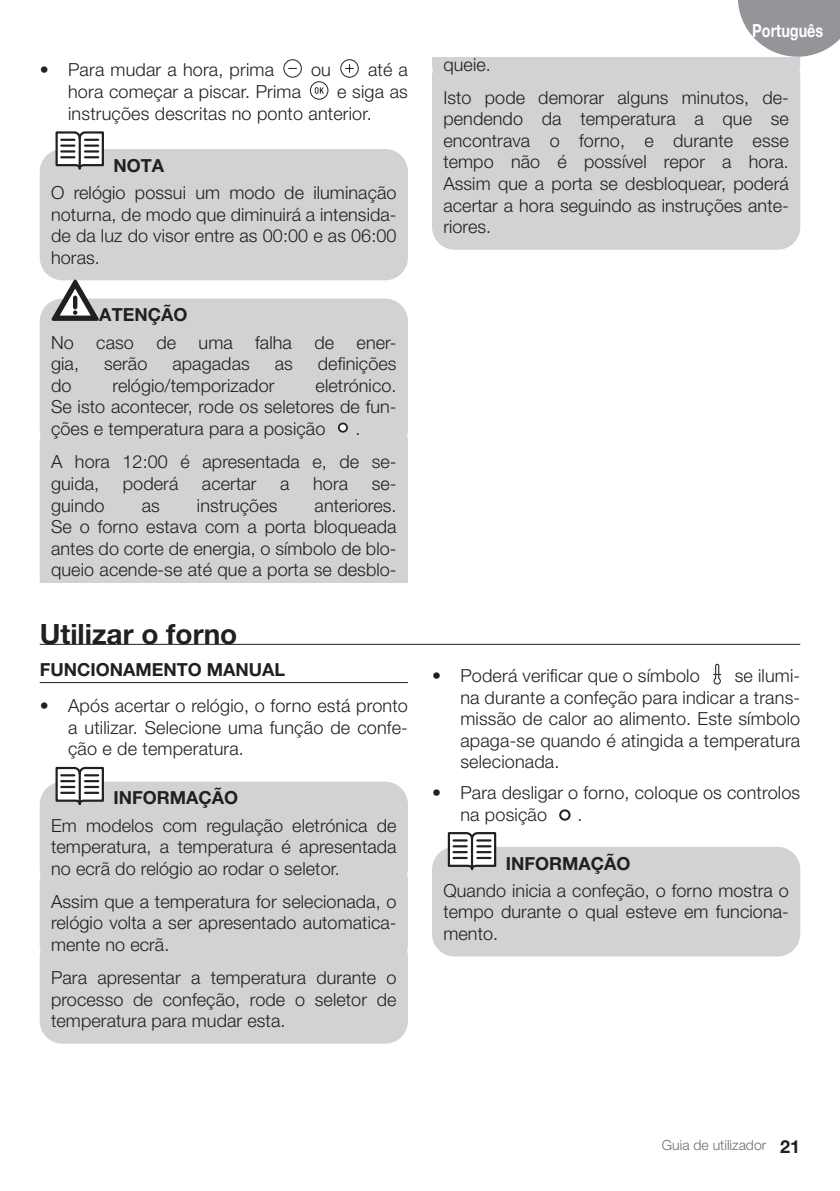
<style>
.page{position:relative;width:840px;height:1191px;background:#fff}
.page>*{position:absolute;margin:0;border:0;box-sizing:border-box;transform-origin:0 0}
.t1{font:700 28px "Helvetica Neue LT Pro";color:#231f20}
.t2{font:300 18px/21.6px "Helvetica Neue LT Pro";letter-spacing:.005em;color:#231f20;text-align:justify}
.t3{font:700 18px "Helvetica Neue LT Pro";color:#231f20}
.t4{font:700 18px "Helvetica Neue";color:#fff;scale:.8 1}
.t5{font:300 14px "Helvetica Neue LT Pro";color:#6c6d70}
.s1{font-weight:700;font-size:18px;color:#231f20}
</style>
<div class="page">
<div style="left:40px;top:149px;width:368px;height:131px;background:#d1d2d4;border-radius:23px"></div>
<div style="left:40px;top:298px;width:368px;height:154px;background:#d1d2d4;border-radius:23px"></div>
<div style="left:40px;top:424px;width:368px;height:159px;background:#d1d2d4"></div>
<div style="left:283px;top:59px;width:18px;height:19px;border:1px solid #231f20;border-radius:50%"></div>
<svg style="left:340px;top:60px;width:18px;height:17px"></svg>
<div style="left:340px;top:59px;width:18px;height:19px;border:1px solid #231f20;border-radius:50%"></div>
<svg style="left:345px;top:64px;width:8px;height:8px"></svg>
<svg style="left:310px;top:82px;width:18px;height:17px"></svg>
<div style="left:310px;top:81px;width:18px;height:19px;border:1px solid #231f20;border-radius:50%"></div>
<svg style="left:314px;top:87px;width:9px;height:7px"></svg>
<svg style="left:54px;top:131px;width:50px;height:39px"></svg>
<hr style="left:79px;top:138px;width:2px;height:30px;background:#231f20">
<svg style="left:51px;top:279px;width:48px;height:42px"></svg>
<div style="left:338px;top:422px;width:10px;height:10px;background:#fff;border:2px solid #231f20;border-radius:50%"></div>
<svg style="left:432px;top:0;width:407px;height:87px"></svg>
<div style="left:432px;top:58px;width:367px;height:192px;background:#d1d2d4"></div>
<hr style="left:40px;top:644px;width:759px;height:1px;background:#231f20">
<hr style="left:40px;top:682px;width:368px;height:1px;background:#231f20">
<div style="left:40px;top:781px;width:368px;height:110px;background:#d1d2d4;border-radius:23px"></div>
<div style="left:40px;top:858px;width:368px;height:109px;background:#d1d2d4;border-radius:23px"></div>
<div style="left:40px;top:934px;width:368px;height:109px;background:#d1d2d4;border-radius:23px"></div>
<svg style="left:55px;top:766px;width:50px;height:39px"></svg>
<hr style="left:79px;top:773px;width:2px;height:31px;background:#231f20">
<div style="left:432px;top:847px;width:367px;height:109px;background:#d1d2d4;border-radius:23px"></div>
<svg style="left:713px;top:663px;width:8px;height:22px"></svg>
<div style="left:559px;top:809px;width:11px;height:11px;background:#fff;border:2px solid #231f20;border-radius:50%"></div>
<svg style="left:446px;top:832px;width:51px;height:39px"></svg>
<hr style="left:470px;top:838px;width:3px;height:31px;background:#231f20">
<p class="t2" style="left:40px;top:59px;width:236px">• Para mudar a hora, prima</p>
<p class="t2" style="left:311px;top:59px;width:21px">ou</p>
<p class="t2" style="left:368px;top:59px;width:41px">até a</p>
<p class="t2" style="left:68px;top:81px;width:234px">hora começar a piscar. Prima</p>
<p class="t2" style="left:68px;top:81px;width:341px;text-indent:269px">e siga as instruções descritas no ponto anterior.</p>
<p class="t3" style="left:113px;top:154px;width:52px">NOTA</p>
<p class="t2" style="left:51px;top:181px;width:347px">O relógio possui um modo de iluminação noturna, de modo que diminuirá a intensida&shy;de da luz do visor entre as 00:00 e as 06:00 horas.</p>
<p class="t3" style="left:99px;top:304px;width:90px">ATENÇÃO</p>
<p class="t2" style="left:51px;top:331px;width:347px">No caso de uma falha de ener&shy;gia,</p>
<p class="t2" style="left:104px;top:352px;width:45px">serão</p>
<p class="t2" style="left:172px;top:352px;width:79px">apagadas</p>
<p class="t2" style="left:274px;top:352px;width:20px">as</p>
<p class="t2" style="left:317px;top:352px;width:80px">definições</p>
<p class="t2" style="left:51px;top:374px;width:347px;text-indent:264px">eletrónico.<br>Se isto acontecer, rode os seletores de fun&shy;ções e temperatura para a posição</p>
<p class="t2" style="left:51px;top:374px;width:22px">do</p>
<p class="t2" style="left:112px;top:374px;width:163px">relógio/temporizador</p>
<p class="t2" style="left:51px;top:412px;width:347px;line-height:33px;text-indent:304px">.<br>A hora 12:00 é apresentada e, de se-</p>
<p class="t2" style="left:51px;top:472px;width:50px">guida,</p>
<p class="t2" style="left:123px;top:472px;width:57px">poderá</p>
<p class="t2" style="left:202px;top:472px;width:56px">acertar</p>
<p class="t2" style="left:280px;top:472px;width:11px">a</p>
<p class="t2" style="left:313px;top:472px;width:36px">hora</p>
<p class="t2" style="left:371px;top:472px;width:26px">se-</p>
<p class="t2" style="left:51px;top:494px;width:55px">guindo</p>
<p class="t2" style="left:142px;top:494px;width:20px">as</p>
<p class="t2" style="left:197px;top:494px;width:82px">instruções</p>
<p class="t2" style="left:51px;top:494px;width:347px;text-indent:263px">anteriores.<br>Se o forno estava com a porta bloqueada antes do corte de energia, o símbolo de blo&shy;queio acende-se até que a porta se desblo-</p>
<h1 class="t1" style="left:40px;top:616px;width:199px">Utilizar o forno</h1>
<p class="t3" style="left:40px;top:659px;width:247px">FUNCIONAMENTO MANUAL</p>
<p class="t2" style="left:68px;top:694px;width:341px;text-indent:-28px">• Após acertar o relógio, o forno está pronto a utilizar. Selecione uma função de confe&shy;ção e de temperatura.</p>
<p class="t3" style="left:113px;top:787px;width:126px">INFORMAÇÃO</p>
<p class="t2" style="left:51px;top:814px;width:347px">Em modelos com regulação eletrónica de temperatura, a temperatura é apresentada no ecrã do relógio ao rodar o seletor.</p>
<p class="t2" style="left:51px;top:890px;width:347px">Assim que a temperatura for selecionada, o relógio volta a ser apresentado automatica&shy;mente no ecrã.</p>
<p class="t2" style="left:51px;top:966px;width:347px">Para apresentar a temperatura durante o processo de confeção, rode o seletor de temperatura para mudar esta.</p>
<p class="t4" style="left:751px;top:17px;width:90px">Português</p>
<p class="t2" style="left:443px;top:47px;width:347px;line-height:33px">queie.<br>Isto pode demorar alguns minutos, de-</p>
<p class="t2" style="left:443px;top:108px;width:347px">pendendo da temperatura a que se encontrava o forno, e durante esse tempo não é possível repor a hora.<br>Assim que a porta se desbloquear, poderá acertar a hora seguindo as instruções ante&shy;riores.</p>
<p class="t2" style="left:432px;top:664px;width:269px">• Poderá verificar que o símbolo</p>
<p class="t2" style="left:460px;top:664px;width:341px;text-indent:274px">se ilumi&shy;na durante a confeção para indicar a trans&shy;missão de calor ao alimento. Este símbolo apaga-se quando é atingida a temperatura selecionada.</p>
<p class="t2" style="left:460px;top:780px;width:341px;text-indent:-28px">• Para desligar o forno, coloque os controlos na posição</p>
<p class="t2" style="left:577px;top:803px;width:7px">.</p>
<p class="t3" style="left:505px;top:852px;width:126px">INFORMAÇÃO</p>
<p class="t2" style="left:443px;top:879px;width:347px">Quando inicia a confeção, o forno mostra o tempo durante o qual esteve em funciona&shy;mento.</p>
<p class="t5" style="left:661px;top:1136px;width:140px">Guia de utilizador <span class="s1">21</span></p>
</div>
